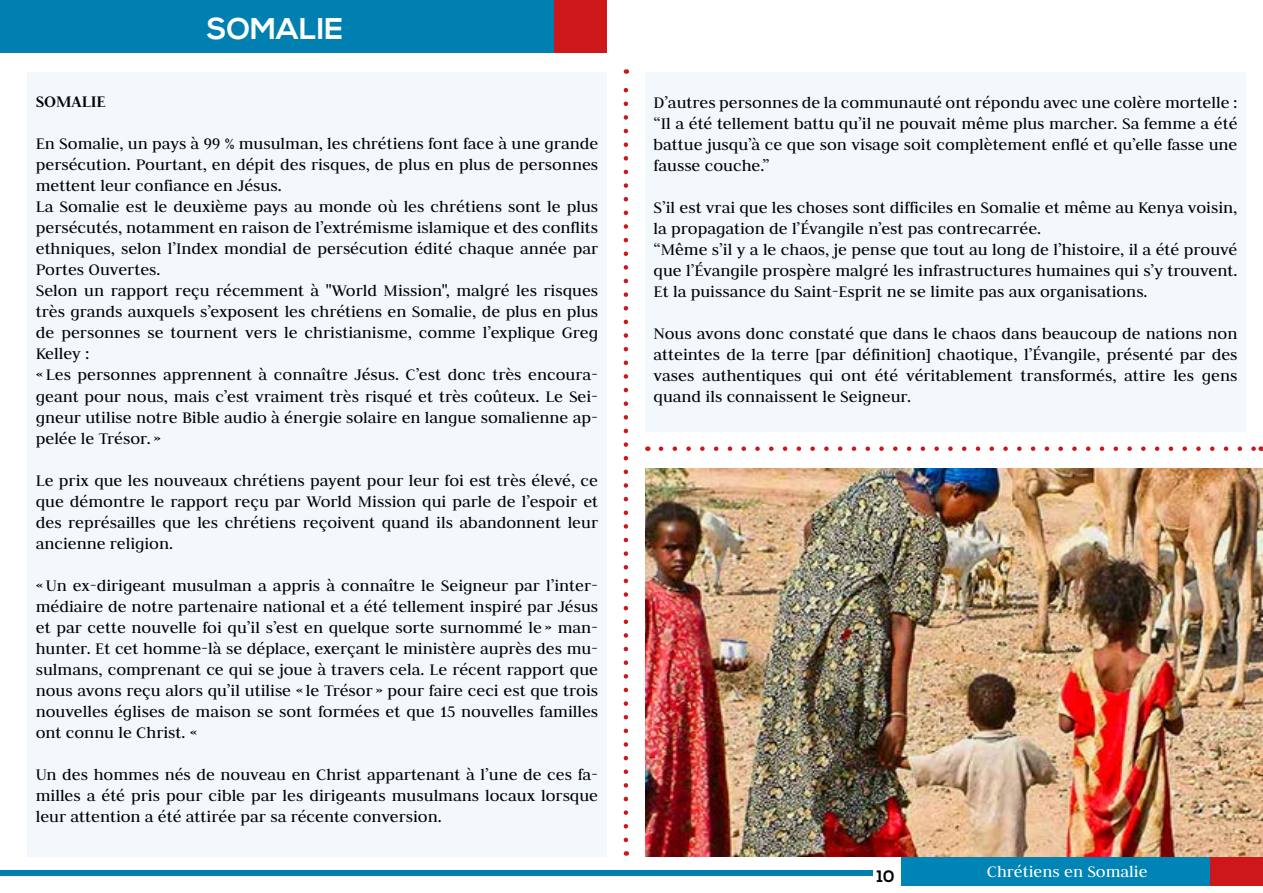
<style>
.page{position:relative;width:1263px;height:893px;background:#fff}
.page>*{position:absolute;margin:0;border:0;box-sizing:border-box;transform-origin:0 0}
.t1{font:700 30px "Nexa";color:#fff}
.t2{font:18px/21px "Judson";color:#000;text-align:justify}
.t3{font:18px "Judson";color:#fff}
.t4{font:700 18px "Judson";color:#000}
.t5{font:700 16.5px "Nexa";color:#000}
</style>
<div class="page">
<div style="left:0;top:870px;width:872px;height:6px;background:#007fb1"></div>
<div style="left:0;top:0;width:554px;height:53px;background:#007fb1"></div>
<div style="left:554px;top:0;width:53px;height:53px;background:#cd171a"></div>
<div style="left:901px;top:857px;width:309px;height:29px;background:#0084b5"></div>
<div style="left:1210px;top:857px;width:53px;height:29px;background:#cd171a"></div>
<div style="left:27px;top:72px;width:580px;height:785px;background:#f3f8fc"></div>
<svg style="left:624px;top:69px;width:4px;height:771px"></svg>
<svg style="left:661px;top:446px;width:593px;height:5px"></svg>
<img style="left:645px;top:468px;width:618px;height:389px">
<div style="left:645px;top:72px;width:601px;height:360px;background:#f3f8fc"></div>
<h1 class="t1" style="left:207px;top:12px;width:138px">SOMALIE</h1>
<p class="t4" style="left:36px;top:91px;width:71px">SOMALIE</p>
<p class="t2" style="left:36px;top:133px;width:564px;text-align:left">En Somalie, un pays à 99 % musulman, les chrétiens font face à une grande persécution. Pourtant, en dépit des risques, de plus en plus de personnes mettent leur confiance en Jésus.<br>La Somalie est le deuxième pays au monde où les chrétiens sont le plus persécutés, notamment en raison de l’extrémisme islamique et des conflits ethniques, selon l’Index mondial de persécution édité chaque année par Portes Ouvertes.<br>Selon un rapport reçu récemment à "World Mission", malgré les risques très grands auxquels s’exposent les chrétiens en Somalie, de plus en plus de personnes se tournent vers le christianisme, comme l’explique Greg Kelley :<br>« Les personnes apprennent à connaître Jésus. C’est donc très encoura&shy;geant pour nous, mais c’est vraiment très risqué et très coûteux. Le Sei&shy;gneur utilise notre Bible audio à énergie solaire en langue somalienne ap&shy;pelée le Trésor. »</p>
<p class="t2" style="left:36px;top:469px;width:564px">Le prix que les nouveaux chrétiens payent pour leur foi est très élevé, ce que démontre le rapport reçu par World Mission qui parle de l’espoir et des représailles que les chrétiens reçoivent quand ils abandonnent leur ancienne religion.</p>
<p class="t2" style="left:36px;top:574px;width:564px">«Un ex-dirigeant musulman a appris à connaître le Seigneur par l’inter&shy;médiaire de notre partenaire national et a été tellement inspiré par Jésus et par cette nouvelle foi qu’il s’est en quelque sorte surnommé le» man&shy;hunter. Et cet homme-là se déplace, exerçant le ministère auprès des mu&shy;sulmans, comprenant ce qui se joue à travers cela. Le récent rapport que nous avons reçu alors qu’il utilise « le Trésor » pour faire ceci est que trois nouvelles églises de maison se sont formées et que 15 nouvelles familles ont connu le Christ. «</p>
<p class="t2" style="left:36px;top:763px;width:564px">Un des hommes nés de nouveau en Christ appartenant à l’une de ces fa&shy;milles a été pris pour cible par les dirigeants musulmans locaux lorsque leur attention a été attirée par sa récente conversion.</p>
<p class="t2" style="left:654px;top:91px;width:585px">D’autres personnes de la communauté ont répondu avec une colère mortelle : “Il a été tellement battu qu’il ne pouvait même plus marcher. Sa femme a été battue jusqu’à ce que son visage soit complètement enflé et qu’elle fasse une fausse couche.”</p>
<p class="t2" style="left:654px;top:196px;width:585px;text-align:left">S’il est vrai que les choses sont difficiles en Somalie et même au Kenya voisin, la propagation de l’Évangile n’est pas contrecarrée.<br>“Même s’il y a le chaos, je pense que tout au long de l’histoire, il a été prouvé que l’Évangile prospère malgré les infrastructures humaines qui s’y trouvent.<br>Et la puissance du Saint-Esprit ne se limite pas aux organisations.</p>
<p class="t2" style="left:654px;top:322px;width:585px">Nous avons donc constaté que dans le chaos dans beaucoup de nations non atteintes de la terre [par définition] chaotique, l’Évangile, présenté par des vases authentiques qui ont été véritablement transformés, attire les gens quand ils connaissent le Seigneur.</p>
<p class="t5" style="left:877px;top:867px;width:19px">10</p>
<p class="t3" style="left:987px;top:860px;width:162px">Chrétiens en Somalie</p>
</div>
